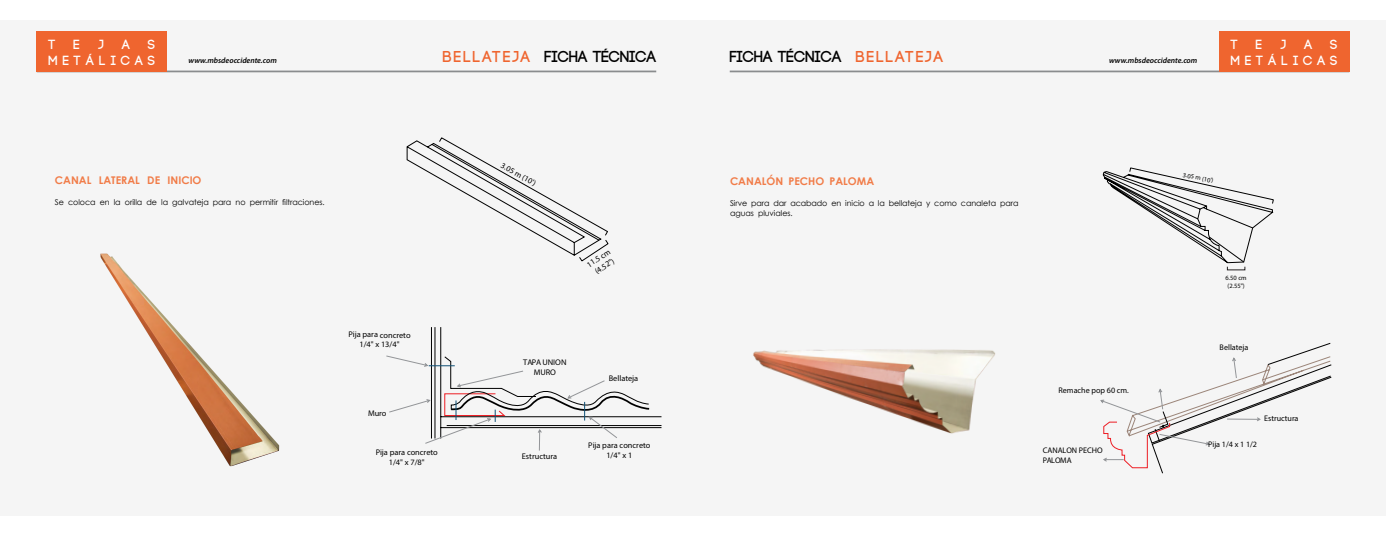
<style>
.page{position:relative;width:1386px;height:536px;background:#fff}
.page>*{position:absolute;margin:0;border:0;box-sizing:border-box;transform-origin:0 0}
.t1{font:700 15.92px "Code";color:#000}
.t2{font:700 15.75px "Code";letter-spacing:.135em;color:#ef652f}
.t3{font:700 13.21px/15.9px "Code";letter-spacing:.38em;color:#fff;text-align:right}
.t4{font:700 10.59px "Century Gothic";color:#f17c48}
.t5{font:8.22px/9.9px "Myriad Pro";letter-spacing:-.005em;color:#000;text-align:center}
.t6{font:8.14px/9.7px "Myriad Pro";letter-spacing:-.005em;color:#000}
.t7{font:8.05px/9.7px "Myriad Pro";color:#000;text-align:center}
.t8{font:7.96px/10.6px "Century Gothic";letter-spacing:-.01em;color:#000}
.t9{font:italic 600 7.88px "Myriad Pro";color:#000}
.t10{font:6.48px/7.8px "Myriad Pro";color:#000}
.t11{font:6.48px "Myriad Pro";color:#000101}
.s1{font-size:6.56px}
</style>
<div class="page">
<div style="left:693px;top:20px;width:693px;height:495px;background:#f5f5f5"></div>
<div style="left:0;top:20px;width:693px;height:495px;background:#f5f5f5"></div>
<hr style="left:730px;top:71px;width:619px;height:1px;background:#8a8c8e">
<hr style="left:37px;top:71px;width:619px;height:1px;background:#8a8c8e">
<div style="left:1219px;top:32px;width:130px;height:40px;background:#ef652f"></div>
<div style="left:37px;top:32px;width:130px;height:40px;background:#ef652f"></div>
<img style="left:100px;top:253px;width:180px;height:214px">
<svg style="left:386px;top:327px;width:276px;height:124px"></svg>
<img style="left:753px;top:349px;width:243px;height:85px">
<svg style="left:1100px;top:343px;width:232px;height:131px"></svg>
<svg style="left:406px;top:137px;width:203px;height:125px"></svg>
<svg style="left:1102px;top:167px;width:172px;height:96px"></svg>
<h3 class="t3" style="left:48px;top:37px;width:9px">T</h3>
<h3 class="t3" style="left:74px;top:37px;width:8px">E</h3>
<h3 class="t3" style="left:98px;top:37px;width:7px">J</h3>
<h3 class="t3" style="left:122px;top:37px;width:9px">A</h3>
<h3 class="t3" style="left:48px;top:37px;width:108px">S<br>METÁLICAS</h3>
<p class="t9" style="left:189px;top:56px;width:90px">www.mbsdeoccidente.com</p>
<h1 class="t1" style="left:545px;top:49px;width:113px">FICHA TÉCNICA</h1>
<h1 class="t1" style="left:730px;top:49px;width:113px">FICHA TÉCNICA</h1>
<p class="t9" style="left:1109px;top:55px;width:90px">www.mbsdeoccidente.com</p>
<h2 class="t2" style="left:443px;top:49px;width:89px">BELLATEJA</h2>
<h2 class="t2" style="left:856px;top:49px;width:89px">BELLATEJA</h2>
<h3 class="t3" style="left:1231px;top:37px;width:9px">T</h3>
<h3 class="t3" style="left:1256px;top:37px;width:8px">E</h3>
<h3 class="t3" style="left:1281px;top:37px;width:7px">J</h3>
<h3 class="t3" style="left:1304px;top:37px;width:9px">A</h3>
<h3 class="t3" style="left:1231px;top:37px;width:108px">S<br>METÁLICAS</h3>
<h3 class="t4" style="left:55px;top:173px;width:148px">CANAL LATERAL DE INICIO</h3>
<p class="t8" style="left:55px;top:196px;width:271px">Se coloca en la orilla de la galvateja para no permitir filtraciones.</p>
<p class="t7" style="left:504px;top:161px;width:40px;rotate:29deg">3.05 m (10')</p>
<p class="t7" style="left:585px;top:261px;width:28px;rotate:-33deg">11.5 cm (4.52")</p>
<h3 class="t4" style="left:730px;top:175px;width:146px">CANALÓN PECHO PALOMA</h3>
<p class="t8" style="left:730px;top:197px;width:290px">Sirve para dar acabado en inicio a la bellateja y como canaleta para aguas pluviales.</p>
<p class="t11" style="left:1184px;top:171px;width:33px;rotate:11deg">3<span class="s1">.</span>05 <span class="s1">m</span> (10')</p>
<p class="t10" style="left:1226px;top:274px;width:23px">6.50 cm (2.55")</p>
<p class="t5" style="left:348px;top:329px;width:64px">Pija para concreto<br>1/4" x 13/4"</p>
<p class="t5" style="left:368px;top:408px;width:20px">Muro</p>
<p class="t5" style="left:523px;top:357px;width:45px">TAPA UNION<br>MURO</p>
<p class="t5" style="left:609px;top:372px;width:31px">Bellateja</p>
<p class="t5" style="left:376px;top:447px;width:64px">Pija para concreto<br>1/4" x 7/8"</p>
<p class="t5" style="left:588px;top:440px;width:64px">Pija para concreto<br>1/4" x 1</p>
<p class="t5" style="left:522px;top:450px;width:37px">Estructura</p>
<p class="t6" style="left:1059px;top:385px;width:72px">Remache pop 60 cm.</p>
<p class="t6" style="left:1043px;top:445px;width:61px">CANALON PECHO<br>PALOMA</p>
<p class="t6" style="left:1220px;top:342px;width:30px">Bellateja</p>
<p class="t6" style="left:1208px;top:439px;width:50px">Pija 1/4 x 1 1/2</p>
<p class="t6" style="left:1264px;top:413px;width:36px">Estructura</p>
</div>
